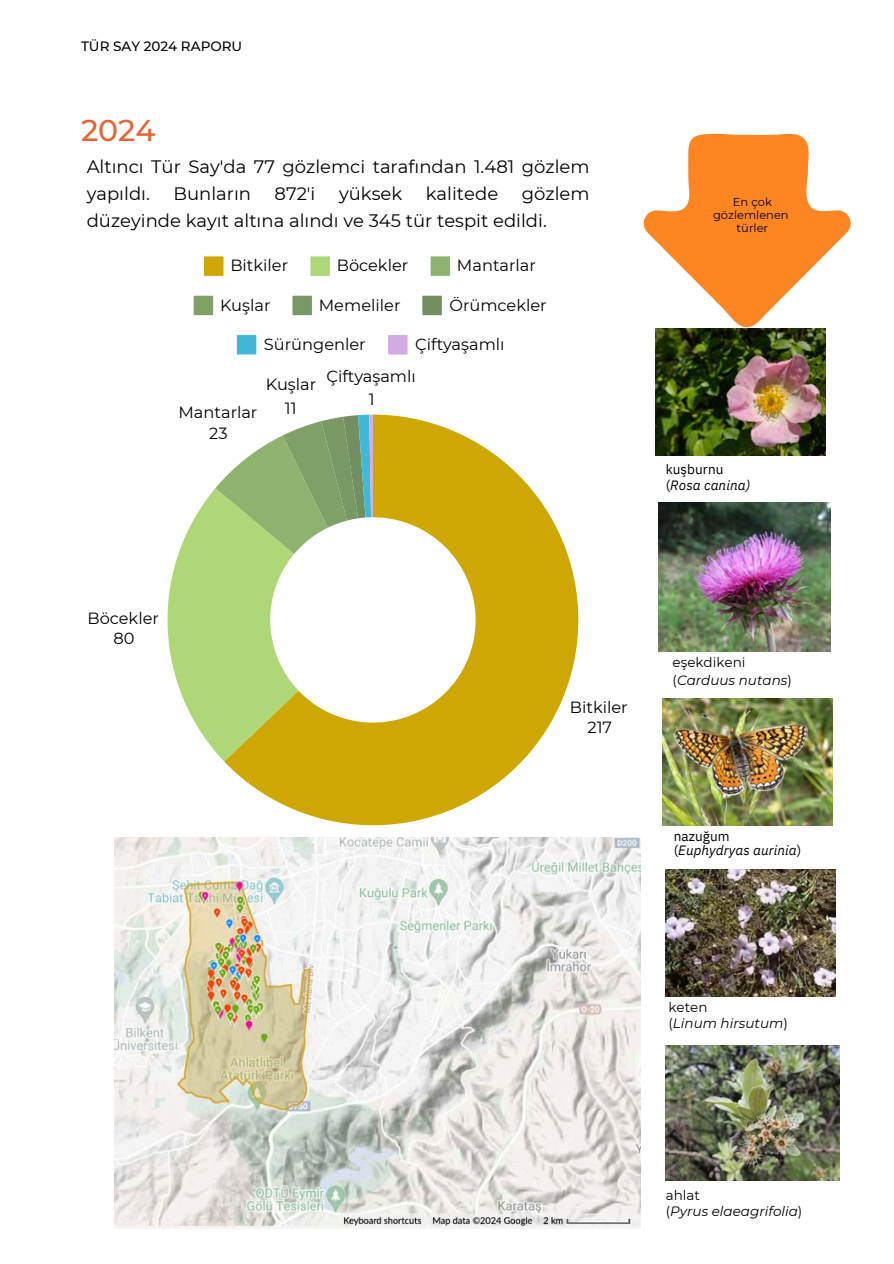
<style>
.page{position:relative;width:894px;height:1264px;background:#fff}
.page>*{position:absolute;margin:0;border:0;box-sizing:border-box;transform-origin:0 0}
.t1{font:500 30px "Montserrat";color:#e86333}
.t2{font:18px/27px "Montserrat";color:#000}
.t3{font:16.2px/20.2px "Montserrat";color:#000;text-align:center}
.t4{font:italic 13.5px/15.8px "Montserrat";color:#000}
.t5{font:italic 13.5px/15.8px "IBM Plex Sans";letter-spacing:.005em;color:#000}
.t6{font:500 13.5px "Montserrat";color:#000}
.t7{font:13.5px "Montserrat";color:#000}
.t8{font:11.4px "Montserrat";color:#000}
.s1{font-style:normal}
</style>
<div class="page">
<img style="left:658px;top:503px;width:171px;height:148px">
<img style="left:665px;top:1045px;width:173px;height:135px">
<svg style="left:643px;top:133px;width:208px;height:195px"></svg>
<svg style="left:204px;top:256px;width:19px;height:20px"></svg>
<svg style="left:310px;top:256px;width:20px;height:20px"></svg>
<svg style="left:430px;top:256px;width:20px;height:20px"></svg>
<svg style="left:194px;top:296px;width:19px;height:19px"></svg>
<svg style="left:292px;top:296px;width:20px;height:19px"></svg>
<svg style="left:422px;top:296px;width:19px;height:19px"></svg>
<svg style="left:237px;top:335px;width:19px;height:19px"></svg>
<svg style="left:388px;top:335px;width:19px;height:19px"></svg>
<svg style="left:224px;top:414px;width:354px;height:411px;fill:#cea702"></svg>
<svg style="left:167px;top:414px;width:206px;height:347px"></svg>
<img style="left:655px;top:328px;width:169px;height:127px">
<img style="left:662px;top:698px;width:170px;height:127px">
<img style="left:665px;top:869px;width:170px;height:127px">
<img style="left:115px;top:837px;width:525px;height:391px">
<h4 class="t6" style="left:81px;top:38px;width:163px">TÜR SAY 2024 RAPORU</h4>
<h4 class="t1" style="left:81px;top:112px;width:76px">2024</h4>
<p class="t2" style="left:87px;top:153px;width:504px">Altıncı Tür Say'da 77 gözlemci tarafından 1.481 gözlem yapıldı.</p>
<p class="t2" style="left:87px;top:180px;width:504px;text-indent:435px">gözlem düzeyi nde kayıt altına alındı ve 345 tür tespit edi ldi.</p>
<p class="t2" style="left:173px;top:180px;width:79px">Bunların</p>
<p class="t2" style="left:274px;top:180px;width:39px">872'i</p>
<p class="t2" style="left:339px;top:180px;width:65px">yüksek</p>
<p class="t2" style="left:425px;top:180px;width:74px">kalitede</p>
<p class="t3" style="left:230px;top:255px;width:59px">Bitki ler</p>
<p class="t3" style="left:336px;top:255px;width:73px">Böcekler</p>
<p class="t3" style="left:457px;top:255px;width:80px">Mantarlar</p>
<p class="t3" style="left:220px;top:295px;width:52px">Kuşlar</p>
<p class="t3" style="left:319px;top:295px;width:83px">Memeli ler</p>
<p class="t3" style="left:449px;top:295px;width:99px">Örümcekler</p>
<p class="t3" style="left:264px;top:334px;width:103px">Sürüngenler</p>
<p class="t3" style="left:415px;top:334px;width:91px">Çiftyaşamlı</p>
<p class="t3" style="left:178px;top:402px;width:80px">Mantarlar<br>23</p>
<p class="t3" style="left:266px;top:372px;width:52px;line-height:23.7px">Kuşlar<br>11</p>
<p class="t3" style="left:326px;top:364px;width:91px;line-height:23.7px">Çiftyaşamlı<br>1</p>
<h4 class="t8" style="left:732px;top:195px;width:40px">En çok</h4>
<p class="t8" style="left:713px;top:208px;width:77px">gözlemlenen</p>
<h4 class="t8" style="left:736px;top:221px;width:33px">türler</h4>
<p class="t5" style="left:665px;top:461px;width:86px"><span class="s1">kuşburnu (</span>Rosa canina)</p>
<p class="t3" style="left:87px;top:607px;width:73px">Böcekler<br>80</p>
<p class="t3" style="left:569px;top:697px;width:59px">Bitki ler<br>217</p>
<p class="t7" style="left:672px;top:653px;width:72px">eşekdi keni</p>
<p class="t4" style="left:672px;top:672px;width:121px"><span class="s1">(</span>Carduus nutans<span class="s1">)</span></p>
<h4 class="t5" style="left:673px;top:828px;width:129px;line-height:14.7px"><span class="s1">nazuğum (</span>Euphydryas aurinia<span class="s1">)</span></h4>
<p class="t4" style="left:668px;top:999px;width:121px"><span class="s1">keten<br>(</span>Linum hirsutum<span class="s1">)</span></p>
<p class="t4" style="left:665px;top:1187px;width:138px"><span class="s1">ahlat<br>(</span>Pyrus elaeagrifolia<span class="s1">)</span></p>
</div>
